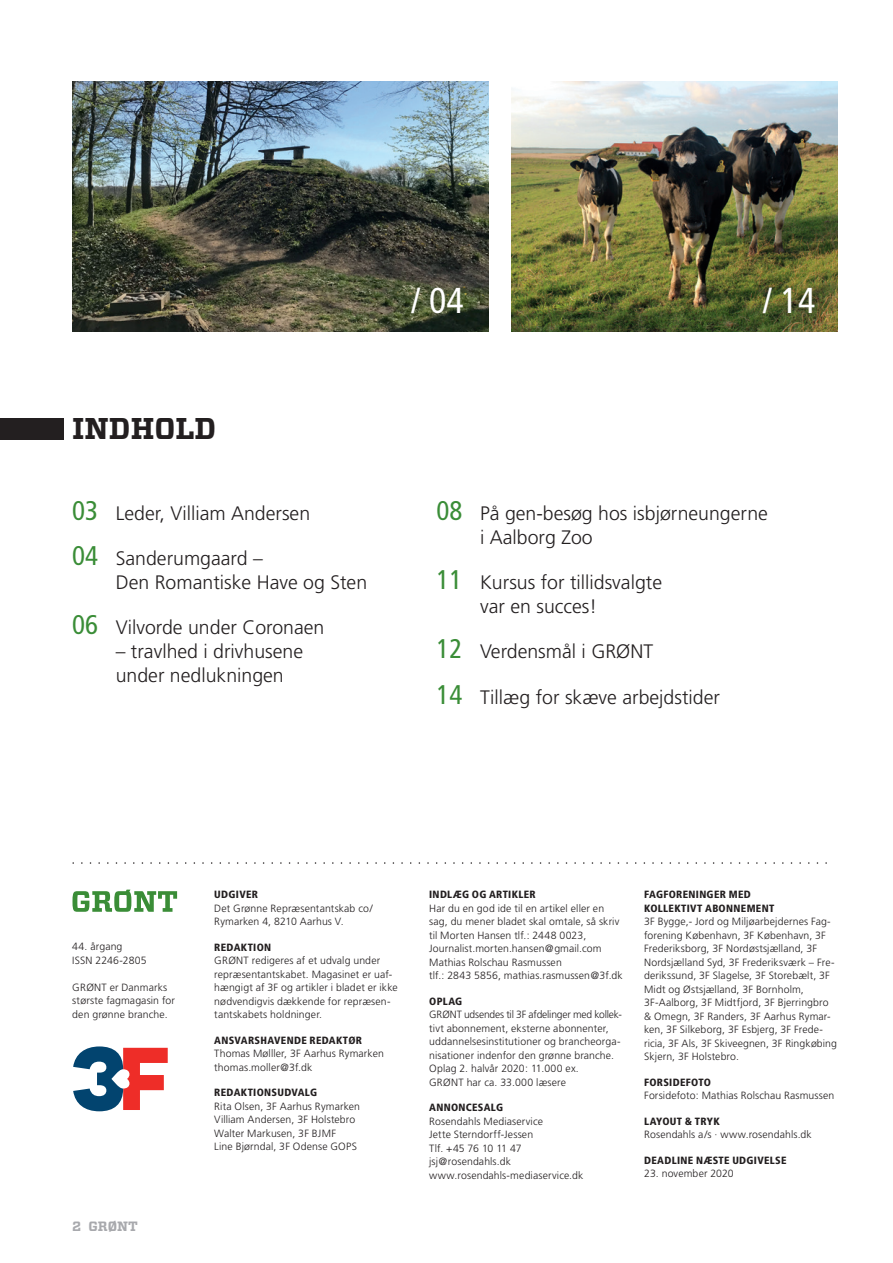
<style>
.page{position:relative;width:893px;height:1263px;background:#fff}
.page>*{position:absolute;margin:0;border:0;box-sizing:border-box;transform-origin:0 0}
.t1{font:condensed 36px "Frutiger";color:#fff}
.t2{font:700 30px "Vitesse";color:#231f20}
.t3{font:300 19.5px/24px "Frutiger";color:#231f20}
.t4{font:700 13.5px "Vitesse";color:#a8a9ad}
.t5{font:300 10.5px/13.5px "Frutiger";letter-spacing:.01em;color:#231f20}
.t6{font:900 condensed 10.5px/13.5px "Frutiger";letter-spacing:.03em;color:#231f20}
.s1{font-weight:400;font-stretch:condensed;font-size:27px;color:#3a8d37}
</style>
<div class="page">
<img style="left:72px;top:82px;width:417px;height:250px">
<div style="left:0;top:418px;width:64px;height:21px;background:#231f20"></div>
<img style="left:512px;top:82px;width:326px;height:250px">
<svg style="left:73px;top:862px;width:754px;height:2px"></svg>
<svg style="left:72px;top:890px;width:105px;height:22px"></svg>
<svg style="left:73px;top:1046px;width:95px;height:65px"></svg>
<h2 class="t2" style="left:72px;top:409px;width:146px">INDHOLD</h2>
<h3 class="t3" style="left:72px;top:501px;width:239px"><span class="s1">03</span> Leder, Villiam Andersen</h3>
<h3 class="t3" style="left:116px;top:547px;width:253px;text-indent:-44px"><span class="s1">04</span> Sanderumgaard –<br>Den Romantiske Have og Sten</h3>
<h3 class="t3" style="left:72px;top:616px;width:254px"><span class="s1">06</span> Vilvorde under Coronaen</h3>
<h3 class="t3" style="left:116px;top:640px;width:189px">– travlhed i drivhusene under nedlukningen</h3>
<h1 class="t1" style="left:411px;top:280px;width:54px">/ 04</h1>
<h1 class="t1" style="left:763px;top:280px;width:54px">/ 14</h1>
<h3 class="t3" style="left:480px;top:501px;width:289px;text-indent:-44px"><span class="s1">08</span> På gen-besøg hos isbjørneungerne i Aalborg Zoo</h3>
<h3 class="t3" style="left:480px;top:571px;width:183px;text-indent:-44px"><span class="s1">11</span> Kursus for tillidsvalgte var en succes!</h3>
<h3 class="t3" style="left:437px;top:640px;width:218px"><span class="s1">12</span> Verdensmål i GRØNT</h3>
<h3 class="t3" style="left:437px;top:685px;width:285px"><span class="s1">14</span> Tillæg for skæve arbejdstider</h3>
<p class="t5" style="left:72px;top:940px;width:76px">44. årgang<br>ISSN 2246-2805</p>
<p class="t5" style="left:72px;top:980px;width:104px">GRØNT er Danmarks største fagmagasin for den grønne branche.</p>
<p class="t4" style="left:72px;top:1217px;width:67px">2 GRØNT</p>
<p class="t6" style="left:214px;top:888px;width:45px">UDGIVER</p>
<p class="t5" style="left:214px;top:902px;width:160px">Det Grønne Repræsentantskab co/<br>Rymarken 4, 8210 Aarhus V.</p>
<p class="t6" style="left:214px;top:940px;width:58px">REDAKTION</p>
<p class="t5" style="left:214px;top:954px;width:185px">GRØNT redigeres af et udvalg under repræsentantskabet. Magasinet er uaf&shy;hængigt af 3F og artikler i bladet er ikke nødvendigvis dækkende for repræsen---- tantskabets holdninger.</p>
<p class="t6" style="left:214px;top:1033px;width:149px">ANSVARSHAVENDE REDAKTØR</p>
<p class="t5" style="left:214px;top:1047px;width:171px">Thomas Mølller, 3F Aarhus Rymarken thomas.moller@3f.dk</p>
<p class="t6" style="left:214px;top:1086px;width:104px">REDAKTIONSUDVALG</p>
<p class="t5" style="left:214px;top:1100px;width:147px">Rita Olsen, 3F Aarhus Rymarken<br>Villiam Andersen, 3F Holstebro<br>Walter Markusen, 3F BJMF<br>Line Bjørndal, 3F Odense GOPS</p>
<p class="t6" style="left:429px;top:888px;width:108px">INDLÆG OG ARTIKLER</p>
<p class="t5" style="left:429px;top:902px;width:195px">Har du en god ide til en artikel eller en sag, du mener bladet skal omtale, så skriv til Morten Hansen tlf.: 2448 0023, Journalist.morten.hansen@gmail.com Mathias Rolschau Rasmussen<br>tlf.: 2843 5856, mathias.rasmussen@3f.dk</p>
<p class="t6" style="left:429px;top:994px;width:35px">OPLAG</p>
<p class="t5" style="left:429px;top:1008px;width:191px">GRØNT udsendes til 3F afdelinger med kollek---- tivt abonnement, eksterne abonnenter, uddannelsesinstitutioner og brancheorga-- nisationer indenfor den grønne branche.<br>Oplag 2. halvår 2020: 11.000 ex.<br>GRØNT har ca. 33.000 læsere</p>
<p class="t6" style="left:429px;top:1101px;width:75px">ANNONCESALG</p>
<p class="t5" style="left:429px;top:1115px;width:156px">Rosendahls Mediaservice<br>Jette Sterndorff-Jessen<br>Tlf. +45 76 10 11 47 jsj@rosendahls.dk www.rosendahls-mediaservice.dk</p>
<p class="t6" style="left:644px;top:888px;width:132px">FAGFORENINGER MED<br>KOLLEKTIVT ABONNEMENT</p>
<p class="t5" style="left:644px;top:915px;width:194px">3F Bygge,- Jord og Miljøarbejdernes Fag&shy;forening København, 3F København, 3F Frederiksborg, 3F Nordøstsjælland, 3F Nordsjælland Syd, 3F Frederiksværk – Fre&shy;derikssund, 3F Slagelse, 3F Storebælt, 3F Midt og Østsjælland, 3F Bornholm, 3F-Aalborg, 3F Midtfjord, 3F Bjerringbro &amp; Omegn, 3F Randers, 3F Aarhus Rymar-- ken, 3F Silkeborg, 3F Esbjerg, 3F Frede-- ricia, 3F Als, 3F Skiveegnen, 3F Ringkøbing Skjern, 3F Holstebro.</p>
<p class="t6" style="left:644px;top:1075px;width:69px">FORSIDEFOTO</p>
<p class="t5" style="left:644px;top:1089px;width:192px">Forsidefoto: Mathias Rolschau Rasmussen</p>
<p class="t6" style="left:644px;top:1114px;width:77px">LAYOUT &amp; TRYK</p>
<p class="t5" style="left:644px;top:1128px;width:169px">Rosendahls a/s · www.rosendahls.dk</p>
<p class="t6" style="left:644px;top:1153px;width:144px">DEADLINE NÆSTE UDGIVELSE</p>
<p class="t5" style="left:644px;top:1167px;width:91px">23. november 2020</p>
</div>
